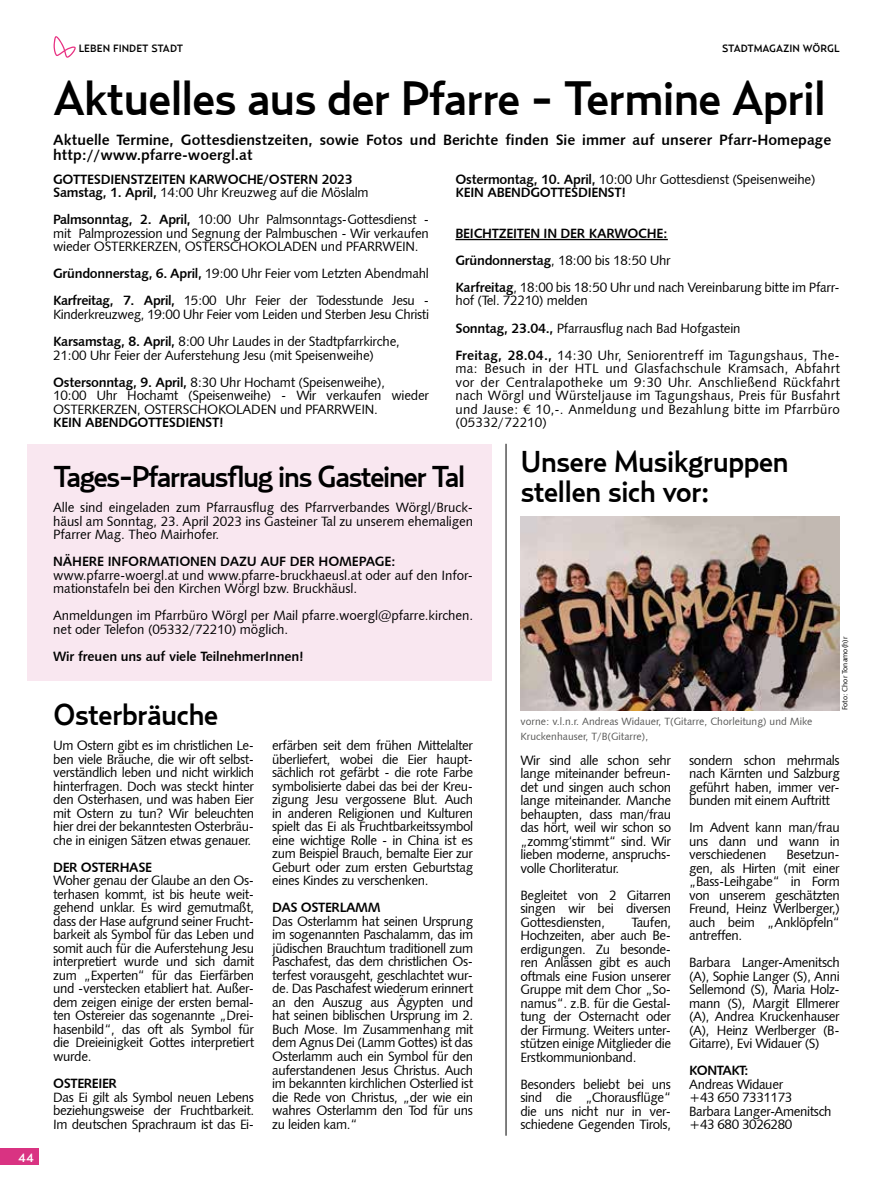
<style>
.page{position:relative;width:893px;height:1191px;background:#fff}
.page>*{position:absolute;margin:0;border:0;box-sizing:border-box;transform-origin:0 0}
.t1{font:500 48px "Relay";letter-spacing:-.03em;color:#000}
.t2{font:500 30px/29.7px "Relay";letter-spacing:-.035em;color:#000}
.t3{font:500 30px "Relay";letter-spacing:-.06em;color:#000}
.t4{font:15px/14.9px "Humanist 531 BT Bold A";color:#000}
.t5{font:13.5px/13.5px "Humanist 531 BT Roman A";letter-spacing:-.02em;color:#000;text-align:justify}
.t6{font:13.5px "Humanist 531 BT Bold A";letter-spacing:-.02em;color:#000}
.t7{font:13.5px "Humanist 531 BT Bold A";letter-spacing:-.05em;color:#000}
.t8{font:500 12px "Relay";color:#fff}
.t9{font:10.5px/14.9px "Humanist 531 BT Roman A";color:#575756}
.t10{font:500 10.5px "Relay";color:#000}
.t11{font:7.5px "Humanist 531 BT Roman A";color:#000}
.s1{font-family:"Humanist 531 BT Bold A"}
</style>
<div class="page">
<div style="left:0;top:1148px;width:38px;height:17px;background:#d93382"></div>
<svg style="left:54px;top:36px;width:22px;height:22px"></svg>
<div style="left:27px;top:444px;width:465px;height:236px;background:#f9e7f0"></div>
<hr style="left:455px;top:239px;width:213px;height:1px;background:#000">
<hr style="left:506px;top:444px;width:1px;height:691px;background:#000">
<img style="left:520px;top:516px;width:320px;height:194px">
<p class="t8" style="left:19px;top:1150px;width:17px">44</p>
<p class="t10" style="left:79px;top:42px;width:106px">LEBEN FINDET STADT</p>
<p class="t10" style="left:722px;top:42px;width:119px">STADTMAGAZIN WÖRGL</p>
<h1 class="t1" style="left:53px;top:70px;width:774px">Aktuelles aus der Pfarre - Termine April</h1>
<p class="t4" style="left:53px;top:132px;width:780px">Aktuelle Termine, Gottesdienstzeiten, sowie Fotos und Berichte finden Sie immer auf unserer Pfarr-Homepage http://www.pfarre-woergl.at</p>
<p class="t5" style="left:455px;top:172px;width:361px"><span class="s1">Ostermontag, 10. April,</span> 10:00 Uhr Gottesdienst (Speisenweihe)</p>
<p class="t6" style="left:455px;top:184px;width:172px">KEIN ABENDGOTTESDIENST!</p>
<p class="t6" style="left:455px;top:225px;width:214px">BEICHTZEITEN IN DER KARWOCHE:</p>
<p class="t5" style="left:455px;top:246px;width:386px;line-height:27px"><span class="s1">Gründonnerstag</span>, 18:00 bis 18:50 Uhr<br><span class="s1">Karfreitag</span>, 18:00 bis 18:50 Uhr und nach Vereinbarung bitte im Pfarr-</p>
<p class="t5" style="left:455px;top:287px;width:386px;line-height:27px;text-align:left">hof (Tel. 72210) melden<br><span class="s1">Sonntag, 23.04.,</span> Pfarrausflug nach Bad Hofgastein<br><span class="s1">Freitag, 28.04.,</span> 14:30 Uhr, Seniorentreff im Tagungshaus, The-</p>
<p class="t5" style="left:455px;top:361px;width:386px">ma: Besuch in der HTL und Glasfachschule Kramsach, Abfahrt vor der Centralapotheke um 9:30 Uhr. Anschließend Rückfahrt nach Wörgl und Würsteljause im Tagungshaus, Preis für Busfahrt und Jause: € 10,-. Anmeldung und Bezahlung bitte im Pfarrbüro (05332/72210)</p>
<h2 class="t3" style="left:53px;top:459px;width:414px">Tages-Pfarrausflug ins Gasteiner Tal</h2>
<p class="t6" style="left:53px;top:171px;width:301px">GOTTESDIENSTZEITEN KARWOCHE/OSTERN 2023</p>
<p class="t5" style="left:53px;top:179px;width:377px;line-height:27px"><span class="s1">Samstag, 1. April,</span> 14:00 Uhr Kreuzweg auf die Möslalm<br><span class="s1">Palmsonntag, 2. April,</span> 10:00 Uhr Palmsonntags-Gottesdienst -</p>
<p class="t5" style="left:53px;top:226px;width:377px">mit Palmprozession und Segnung der Palmbuschen - Wir verkaufen wieder OSTERKERZEN, OSTERSCHOKOLADEN und PFARRWEIN.</p>
<p class="t5" style="left:53px;top:260px;width:377px;line-height:27px"><span class="s1">Gründonnerstag, 6. April,</span> 19:00 Uhr Feier vom Letzten Abendmahl<br><span class="s1">Karfreitag, 7. April,</span> 15:00 Uhr Feier der Todesstunde Jesu -</p>
<p class="t5" style="left:53px;top:300px;width:377px;line-height:27px">Kinderkreuzweg, 19:00 Uhr Feier vom Leiden und Sterben Jesu Christi<br><span class="s1">Karsamstag, 8. April,</span> 8:00 Uhr Laudes in der Stadtpfarrkirche,</p>
<p class="t5" style="left:53px;top:341px;width:333px;line-height:27px">21:00 Uhr Feier der Auferstehung Jesu (mit Speisenweihe)<br><span class="s1">Ostersonntag, 9. April,</span> 8:30 Uhr Hochamt (Speisenweihe),</p>
<p class="t5" style="left:53px;top:388px;width:377px">10:00 Uhr Hochamt (Speisenweihe) - Wir verkaufen wieder<br>OSTERKERZEN, OSTERSCHOKOLADEN und PFARRWEIN.</p>
<p class="t6" style="left:53px;top:414px;width:172px">KEIN ABENDGOTTESDIENST!</p>
<h2 class="t2" style="left:520px;top:446px;width:270px">Unsere Musikgruppen stellen sich vor:</h2>
<p class="t5" style="left:53px;top:500px;width:422px">Alle sind eingeladen zum Pfarrausflug des Pfarrverbandes Wörgl/Bruck&shy;häusl am Sonntag, 23. April 2023 ins Gasteiner Tal zu unserem ehemaligen Pfarrer Mag. Theo Mairhofer.</p>
<p class="t6" style="left:53px;top:553px;width:344px">NÄHERE INFORMATIONEN DAZU AUF DER HOMEPAGE:</p>
<p class="t5" style="left:53px;top:568px;width:421px">www.pfarre-woergl.at und www.pfarre-bruckhaeusl.at oder auf den Infor&shy;mationstafeln bei den Kirchen Wörgl bzw. Bruckhäusl.</p>
<p class="t5" style="left:53px;top:608px;width:422px">Anmeldungen im Pfarrbüro Wörgl per Mail pfarre.woergl@pfarre.kirchen. net oder Telefon (05332/72210) möglich.</p>
<p class="t6" style="left:53px;top:648px;width:252px">Wir freuen uns auf viele TeilnehmerInnen!</p>
<p class="t11" style="left:840px;top:710px;width:75px;rotate:-90deg">Foto: Chor Tonamo(h)r</p>
<h2 class="t2" style="left:53px;top:699px;width:167px">Osterbräuche</h2>
<p class="t9" style="left:520px;top:714px;width:294px">vorne: v.l.n.r. Andreas Widauer, T(Gitarre, Chorleitung) und Mike<br>Kruckenhauser, T/B(Gitarre),</p>
<p class="t5" style="left:272px;top:738px;width:203px">erfärben seit dem frühen Mittelalter überliefert, wobei die Eier haupt&shy;sächlich rot gefärbt - die rote Farbe symbolisierte dabei das bei der Kreu&shy;zigung Jesu vergossene Blut. Auch in anderen Religionen und Kulturen spielt das Ei als Fruchtbarkeitssymbol eine wichtige Rolle - in China ist es zum Beispiel Brauch, bemalte Eier zur Geburt oder zum ersten Geburtstag eines Kindes zu verschenken.</p>
<p class="t6" style="left:272px;top:899px;width:110px">DAS OSTERLAMM</p>
<p class="t5" style="left:272px;top:914px;width:203px">Das Osterlamm hat seinen Ursprung im sogenannten Paschalamm, das im jüdischen Brauchtum traditionell zum Paschafest, das dem christlichen Os&shy;terfest vorausgeht, geschlachtet wur&shy;de. Das Paschafest wiederum erinnert an den Auszug aus Ägypten und hat seinen biblischen Ursprung im 2.<br>Buch Mose. Im Zusammenhang mit dem Agnus Dei (Lamm Gottes) ist das Osterlamm auch ein Symbol für den auferstandenen Jesus Christus. Auch im bekannten kirchlichen Osterlied ist die Rede von Christus, „der wie ein wahres Osterlamm den Tod für uns zu leiden kam.“</p>
<p class="t5" style="left:53px;top:738px;width:203px">Um Ostern gibt es im christlichen Le&shy;ben viele Bräuche, die wir oft selbst&shy;verständlich leben und nicht wirklich hinterfragen. Doch was steckt hinter den Osterhasen, und was haben Eier mit Ostern zu tun? Wir beleuchten hier drei der bekanntesten Osterbräu&shy;che in einigen Sätzen etwas genauer.</p>
<p class="t6" style="left:53px;top:859px;width:100px">DER OSTERHASE</p>
<p class="t5" style="left:53px;top:873px;width:203px">Woher genau der Glaube an den Os&shy;terhasen kommt, ist bis heute weit&shy;gehend unklar. Es wird gemutmaßt, dass der Hase aufgrund seiner Frucht&shy;barkeit als Symbol für das Leben und somit auch für die Auferstehung Jesu interpretiert wurde und sich damit zum „Experten“ für das Eierfärben und -verstecken etabliert hat. Außer&shy;dem zeigen einige der ersten bemal&shy;ten Ostereier das sogenannte „Drei&shy;hasenbild“, das oft als Symbol für die Dreieinigkeit Gottes interpretiert wurde.</p>
<p class="t6" style="left:53px;top:1075px;width:65px">OSTEREIER</p>
<p class="t5" style="left:53px;top:1089px;width:203px">Das Ei gilt als Symbol neuen Lebens beziehungsweise der Fruchtbarkeit.<br>Im deutschen Sprachraum ist das Ei-</p>
<p class="t5" style="left:520px;top:753px;width:152px">Wir sind alle schon sehr lange miteinander befreun&shy;det und singen auch schon lange miteinander. Manche behaupten, dass man/frau das hört, weil wir schon so „zommg‘stimmt“ sind. Wir lieben moderne, anspruchs&shy;volle Chorliteratur.</p>
<p class="t5" style="left:520px;top:888px;width:152px">Begleitet von 2 Gitarren singen wir bei diversen Gottesdiensten,</p>
<p class="t5" style="left:689px;top:753px;width:152px">sondern schon mehrmals nach Kärnten und Salzburg geführt haben, immer ver&shy;bunden mit einem Auftritt</p>
<p class="t5" style="left:689px;top:820px;width:152px">Im Advent kann man/frau uns dann und wann in verschiedenen</p>
<p class="t5" style="left:689px;top:847px;width:152px;text-indent:97px">Besetzun&shy;gen, als Hirten (mit einer „Bass-Leihgabe“ in Form von unserem geschätzten Freund, Heinz Werlberger,) auch beim „Anklöpfeln“ antreffen.</p>
<p class="t5" style="left:689px;top:955px;width:152px">Barbara Langer-Amenitsch (A), Sophie Langer (S), Anni Sellemond (S), Maria Holz&shy;mann (S), Margit Ellmerer (A), Andrea Kruckenhauser (A), Heinz Werlberger (B-Gitarre), Evi Widauer (S)</p>
<p class="t7" style="left:689px;top:1062px;width:61px">KONTAKT:</p>
<p class="t5" style="left:689px;top:1077px;width:144px;text-align:left">Andreas Widauer<br>+43 650 7331173<br>Barbara Langer-Amenitsch +43 680 3026280</p>
<p class="t5" style="left:520px;top:915px;width:152px;text-indent:111px">Taufen, Hochzeiten, aber auch Be&shy;erdigungen. Zu besonde&shy;ren Anlässen gibt es auch oftmals eine Fusion unserer Gruppe mit dem Chor „So&shy;namus“. z.B. für die Gestal&shy;tung der Osternacht oder der Firmung. Weiters unter&shy;stützen einige Mitglieder die Erstkommunionband.</p>
<p class="t5" style="left:520px;top:1077px;width:152px">Besonders beliebt bei uns sind die „Chorausflüge“ die uns nicht nur in ver&shy;schiedene Gegenden Tirols,</p>
</div>
